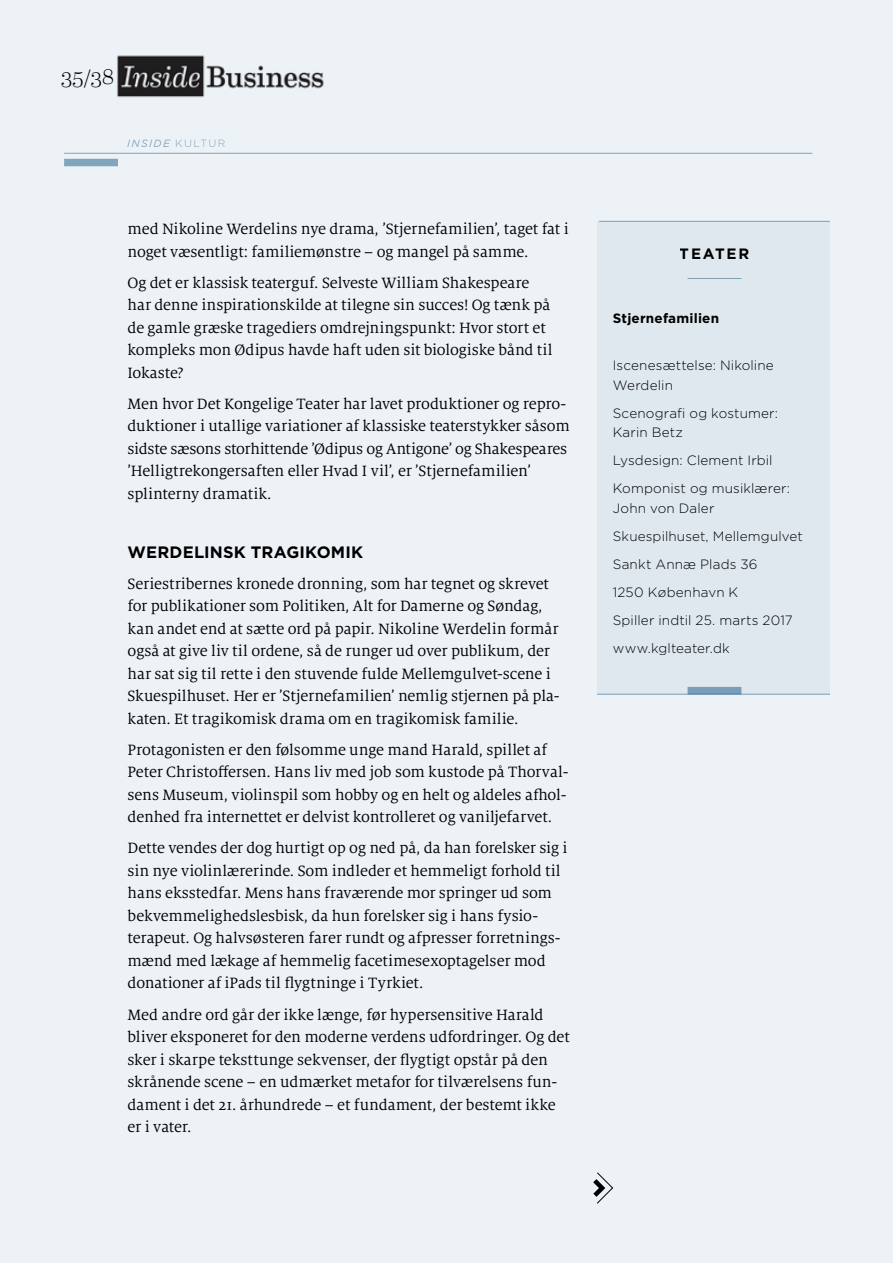
<style>
.page{position:relative;width:893px;height:1263px;background:#edf2f6}
.page>*{position:absolute;margin:0;border:0;box-sizing:border-box;transform-origin:0 0}
.t1{font:300 21px "Eames Century Modern";color:#000}
.t2{font:16.5px/22.5px "Milo Serif OT";letter-spacing:-.005em;color:#000}
.t3{font:700 16.5px "Gotham";letter-spacing:.01em;color:#000}
.t4{font:700 15px "Gotham";letter-spacing:.105em;color:#000}
.t5{font:300 13.5px/28px "Gotham";letter-spacing:.01em;color:#000}
.t6{font:700 13.5px "Gotham";letter-spacing:.01em;color:#000}
.t7{font:italic 10.5px "Gotham";letter-spacing:.135em;color:#8caec5}
.s1{font-weight:300;font-style:normal}
</style>
<div class="page">
<img style="left:117px;top:55px;width:207px;height:43px">
<div style="left:64px;top:159px;width:54px;height:7px;background:#82a5be"></div>
<hr style="left:64px;top:153px;width:748px;height:1px;background:#8caec5">
<svg style="left:593px;top:1172px;width:20px;height:32px"></svg>
<div style="left:597px;top:221px;width:233px;height:473px;background:#e0e8ef"></div>
<div style="left:688px;top:687px;width:53px;height:7px;background:#7a9eb8"></div>
<hr style="left:599px;top:221px;width:231px;height:1px;background:#8caec5">
<hr style="left:597px;top:694px;width:233px;height:1px;background:#8caec5">
<hr style="left:688px;top:278px;width:53px;height:1px;background:#8caec5">
<p class="t1" style="left:61px;top:61px;width:55px">35/38</p>
<p class="t7" style="left:127px;top:136px;width:100px">INSIDE <span class="s1">KULTUR</span></p>
<p class="t2" style="left:128px;top:218px;width:443px">med Nikoline Werdelins nye drama, ’Stjernefamilien’, taget fat i noget væsentligt: familiemønstre – og mangel på samme.</p>
<p class="t2" style="left:128px;top:272px;width:427px">Og det er klassisk teaterguf. Selveste William Shakespeare har denne inspirationskilde at tilegne sin succes! Og tænk på de gamle græske tragediers omdrejningspunkt: Hvor stort et kompleks mon Ødipus havde haft uden sit biologiske bånd til Iokaste?</p>
<p class="t2" style="left:128px;top:393px;width:444px">Men hvor Det Kongelige Teater har lavet produktioner og repro&shy;duktioner i utallige variationer af klassiske teaterstykker såsom sidste sæsons storhittende ’Ødipus og Antigone’ og Shakespeares ’Helligtrekongersaften eller Hvad I vil’, er ’Stjernefamilien’ splinterny dramatik.</p>
<p class="t3" style="left:128px;top:541px;width:237px">WERDELINSK TRAGIKOMIK</p>
<p class="t2" style="left:128px;top:573px;width:434px">Seriestribernes kronede dronning, som har tegnet og skrevet for publikationer som Politiken, Alt for Damerne og Søndag, kan andet end at sætte ord på papir. Nikoline Werdelin formår også at give liv til ordene, så de runger ud over publikum, der har sat sig til rette i den stuvende fulde Mellemgulvet-scene i Skuespilhuset. Her er ’Stjernefamilien’ nemlig stjernen på pla&shy;katen. Et tragikomisk drama om en tragikomisk familie.</p>
<p class="t2" style="left:128px;top:739px;width:442px">Protagonisten er den følsomme unge mand Harald, spillet af Peter Christoffersen. Hans liv med job som kustode på Thorval&shy;sens Museum, violinspil som hobby og en helt og aldeles afhol&shy;denhed fra internettet er delvist kontrolleret og vaniljefarvet.</p>
<p class="t2" style="left:128px;top:837px;width:441px">Dette vendes der dog hurtigt op og ned på, da han forelsker sig i sin nye violinlærerinde. Som indleder et hemmeligt forhold til hans eksstedfar. Mens hans fraværende mor springer ud som bekvemmelighedslesbisk, da hun forelsker sig i hans fysio&shy;terapeut. Og halvsøsteren farer rundt og afpresser forretnings&shy;mænd med lækage af hemmelig facetimesexoptagelser mod donationer af iPads til flygtninge i Tyrkiet.</p>
<p class="t2" style="left:128px;top:1003px;width:444px">Med andre ord går der ikke længe, før hypersensitive Harald bliver eksponeret for den moderne verdens udfordringer. Og det sker i skarpe teksttunge sekvenser, der flygtigt opstår på den skrånende scene – en udmærket metafor for tilværelsens fun&shy;dament i det 21. århundrede – et fundament, der bestemt ikke er i vater.</p>
<p class="t4" style="left:680px;top:244px;width:71px">TEATER</p>
<p class="t6" style="left:613px;top:309px;width:108px">Stjernefamilien</p>
<p class="t5" style="left:613px;top:355px;width:162px;line-height:19.5px">Iscenesættelse: Nikoline<br>Werdelin</p>
<p class="t5" style="left:613px;top:403px;width:167px;line-height:19.5px">Scenografi og kostumer:<br>Karin Betz</p>
<p class="t5" style="left:613px;top:446px;width:179px">Lysdesign: Clement Irbil<br>Komponist og musiklærer:</p>
<p class="t5" style="left:613px;top:493px;width:191px">John von Daler<br>Skuespilhuset, Mellemgulvet<br>Sankt Annæ Plads 36<br>1250 København K<br>Spiller indtil 25. marts 2017 www.kglteater.dk</p>
</div>
